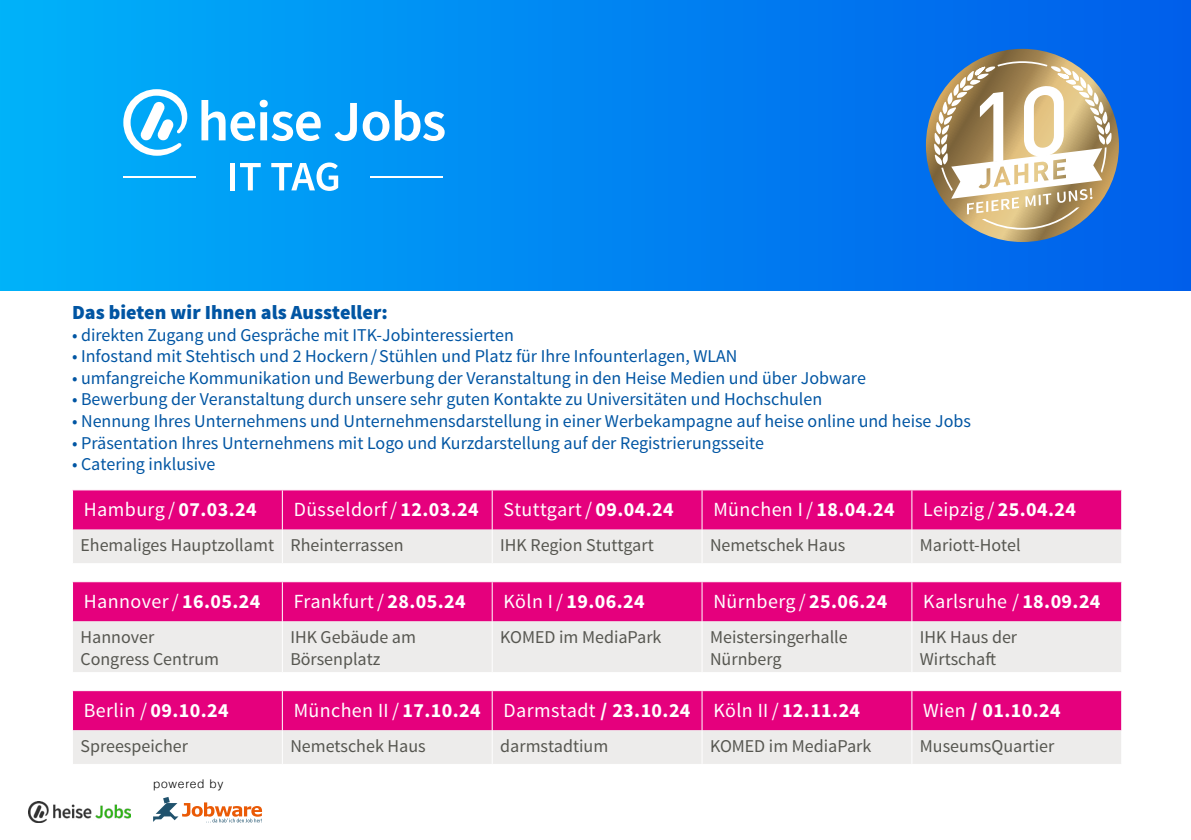
<style>
.page{position:relative;width:1191px;height:840px;background:#fff}
.page>*{position:absolute;margin:0;border:0;box-sizing:border-box;transform-origin:0 0}
.t1{font:20px "Source Sans Pro";letter-spacing:.02em;color:#fff}
.t2{font:700 20px "Source Sans Pro";letter-spacing:.02em;color:#fff}
.t3{font:900 20px "Source Sans Pro";color:#0055a3}
.t4{font:18px "Source Sans Pro";color:#0055a3}
.t5{font:18px/21.6px "Source Sans Pro";color:#565650}
.t6{font:300 12px "Helvetica";letter-spacing:.06em;color:#000}
.s1{font-weight:700}
.s2{font-weight:400}
</style>
<div class="page">
<div style="left:73px;top:490px;width:1048px;height:39px;background:#e5007d"></div>
<div style="left:73px;top:529px;width:1048px;height:34px;background:#edeceb"></div>
<hr style="left:282px;top:490px;width:1px;height:39px;background:#fff">
<hr style="left:492px;top:490px;width:1px;height:39px;background:#fff">
<hr style="left:701px;top:490px;width:1px;height:39px;background:#fff">
<hr style="left:911px;top:490px;width:1px;height:39px;background:#fff">
<hr style="left:282px;top:529px;width:1px;height:34px;background:#fff">
<hr style="left:492px;top:529px;width:1px;height:34px;background:#fff">
<hr style="left:701px;top:529px;width:1px;height:34px;background:#fff">
<hr style="left:911px;top:529px;width:1px;height:34px;background:#fff">
<div style="left:73px;top:582px;width:1048px;height:39px;background:#e5007d"></div>
<div style="left:73px;top:621px;width:1048px;height:50px;background:#edeceb"></div>
<hr style="left:282px;top:582px;width:1px;height:39px;background:#fff">
<hr style="left:492px;top:582px;width:1px;height:39px;background:#fff">
<hr style="left:701px;top:582px;width:1px;height:39px;background:#fff">
<hr style="left:911px;top:582px;width:1px;height:39px;background:#fff">
<hr style="left:282px;top:621px;width:1px;height:50px;background:#fff">
<hr style="left:492px;top:621px;width:1px;height:50px;background:#fff">
<hr style="left:701px;top:621px;width:1px;height:50px;background:#fff">
<hr style="left:911px;top:621px;width:1px;height:50px;background:#fff">
<div style="left:73px;top:690px;width:1048px;height:40px;background:#e5007d"></div>
<div style="left:73px;top:730px;width:1048px;height:33px;background:#edeceb"></div>
<hr style="left:282px;top:690px;width:1px;height:40px;background:#fff">
<hr style="left:492px;top:690px;width:1px;height:40px;background:#fff">
<hr style="left:701px;top:690px;width:1px;height:40px;background:#fff">
<hr style="left:911px;top:690px;width:1px;height:40px;background:#fff">
<hr style="left:282px;top:730px;width:1px;height:33px;background:#fff">
<hr style="left:492px;top:730px;width:1px;height:33px;background:#fff">
<hr style="left:701px;top:730px;width:1px;height:33px;background:#fff">
<hr style="left:911px;top:730px;width:1px;height:33px;background:#fff">
<div style="left:0;top:0;width:1191px;height:291px;background:linear-gradient(to right,#00b1f9,#005cea)"></div>
<hr style="left:123px;top:176px;width:73px;height:2px;background:#fff">
<hr style="left:370px;top:176px;width:73px;height:2px;background:#fff">
<div style="left:230px;top:163px;width:5px;height:27px;background:#fff"></div>
<svg style="left:240px;top:163px;width:21px;height:27px"></svg>
<svg style="left:271px;top:162px;width:67px;height:29px"></svg>
<svg style="left:201px;top:100px;width:120px;height:41px"></svg>
<svg style="left:334px;top:103px;width:23px;height:38px"></svg>
<svg style="left:363px;top:111px;width:26px;height:30px"></svg>
<svg style="left:395px;top:100px;width:50px;height:41px"></svg>
<svg style="left:123px;top:89px;width:64px;height:67px"></svg>
<svg style="left:926px;top:49px;width:193px;height:193px;background:#a78c5b"></svg>
<svg style="left:934px;top:61px;width:177px;height:168px"></svg>
<img style="left:28px;top:801px;width:102px;height:21px">
<svg style="left:153px;top:797px;width:109px;height:25px"></svg>
<p class="t3" style="left:72px;top:299px;width:317px">Das bieten wir Ihnen als Aussteller:</p>
<p class="t4" style="left:72px;top:323px;width:443px">• direkten Zugang und Gespräche mit ITK-Jobinteressierten</p>
<p class="t4" style="left:72px;top:345px;width:667px">• Infostand mit Stehtisch und 2 Hockern/Stühlen und Platz für Ihre Infounterlagen, WLAN</p>
<p class="t4" style="left:72px;top:366px;width:795px">• umfangreiche Kommunikation und Bewerbung der Veranstaltung in den Heise Medien und über Jobware</p>
<p class="t4" style="left:72px;top:388px;width:752px">• Bewerbung der Veranstaltung durch unsere sehr guten Kontakte zu Universitäten und Hochschulen</p>
<p class="t4" style="left:72px;top:409px;width:900px">• Nennung Ihres Unternehmens und Unternehmensdarstellung in einer Werbekampagne auf heise online und heise Jobs</p>
<p class="t4" style="left:72px;top:431px;width:693px">• Präsentation Ihres Unternehmens mit Logo und Kurzdarstellung auf der Registrierungsseite</p>
<p class="t4" style="left:72px;top:453px;width:145px">• Catering inklusive</p>
<p class="t1" style="left:84px;top:497px;width:174px">Hamburg / <span class="s1">07.03.24</span></p>
<p class="t1" style="left:294px;top:497px;width:381px">Düsseldorf/ <span class="s1">12.03.24</span> Stuttgart/ <span class="s1">09.04.24</span></p>
<p class="t1" style="left:713px;top:497px;width:183px">München I/ <span class="s1">18.04.24</span></p>
<p class="t1" style="left:923px;top:497px;width:154px">Leipzig / <span class="s1">25.04.24</span></p>
<p class="t5" style="left:80px;top:534px;width:325px">Ehemaliges Hauptzollamt Rheinterrassen</p>
<p class="t5" style="left:500px;top:534px;width:155px">IHK Region Stuttgart</p>
<p class="t5" style="left:710px;top:534px;width:137px">Nemetschek Haus</p>
<p class="t5" style="left:920px;top:534px;width:102px">Mariott-Hotel</p>
<p class="t1" style="left:84px;top:588px;width:178px">Hannover/ <span class="s1">16.05.24</span></p>
<p class="t1" style="left:294px;top:588px;width:173px">Frankfurt/ <span class="s1">28.05.24</span></p>
<p class="t2" style="left:503px;top:588px;width:143px"><span class="s2">Köln I/</span> 19.06.24</p>
<p class="t1" style="left:713px;top:588px;width:175px">Nürnberg / <span class="s1">25.06.24</span></p>
<p class="t1" style="left:923px;top:588px;width:179px">Karlsruhe / <span class="s1">18.09.24</span></p>
<p class="t5" style="left:80px;top:626px;width:140px">Hannover<br>Congress Centrum</p>
<p class="t5" style="left:290px;top:626px;width:127px">IHK Gebäude am<br>Börsenplatz</p>
<p class="t5" style="left:500px;top:626px;width:163px">KOMED im MediaPark</p>
<p class="t5" style="left:710px;top:626px;width:139px">Meistersingerhalle<br>Nürnberg</p>
<p class="t5" style="left:920px;top:626px;width:99px">IHK Haus der<br>Wirtschaft</p>
<p class="t2" style="left:84px;top:697px;width:146px"><span class="s2">Berlin /</span> 09.10.24</p>
<p class="t1" style="left:294px;top:697px;width:568px">München II/ <span class="s1">17.10.24</span> Darmstadt <span class="s1">/ 23.10.24</span> Köln II/ <span class="s1">12.11.24</span></p>
<p class="t2" style="left:923px;top:697px;width:139px"><span class="s2">Wien</span> / 01.10.24</p>
<p class="t5" style="left:80px;top:735px;width:109px">Spreespeicher</p>
<p class="t5" style="left:290px;top:735px;width:137px">Nemetschek Haus</p>
<p class="t5" style="left:500px;top:735px;width:110px">darmstadtium</p>
<p class="t5" style="left:710px;top:735px;width:163px">KOMED im MediaPark</p>
<p class="t5" style="left:920px;top:735px;width:136px">MuseumsQuartier</p>
<p class="t6" style="left:153px;top:775px;width:72px">powered by</p>
</div>
